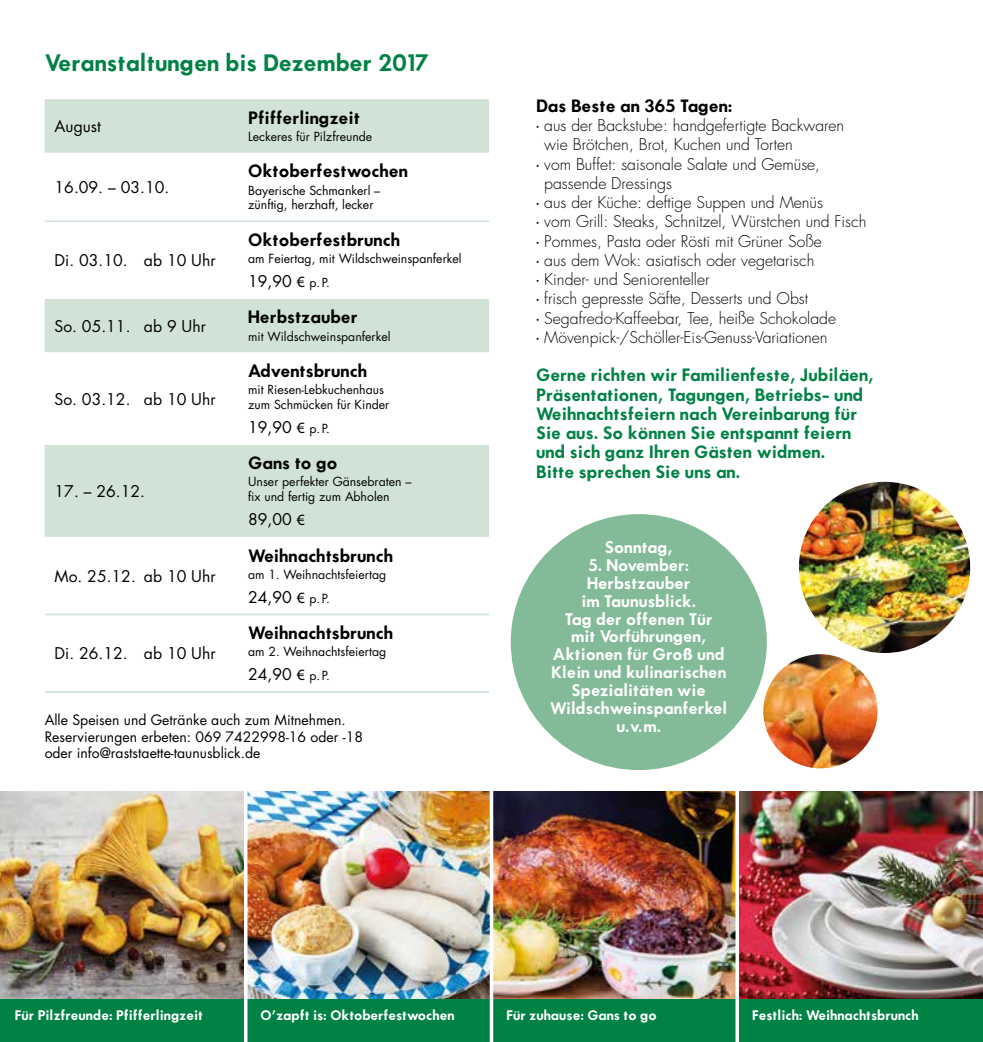
<style>
.page{position:relative;width:983px;height:1042px;background:#fff}
.page>*{position:absolute;margin:0;border:0;box-sizing:border-box;transform-origin:0 0}
.t1{font:600 21px "Futura";color:#008244}
.t2{font:300 15.75px "Futura";color:#000}
.t3{font:600 15.75px/19.2px "Futura";color:#008244}
.t4{font:15.75px "Futura";color:#000}
.t5{font:600 15.75px "Futura";color:#000}
.t6{font:600 14.88px/17.8px "Futura";color:#fff;text-align:center}
.t7{font:14px/16.8px "Futura";color:#000}
.t8{font:12.25px/14.7px "Futura";color:#000}
.t9{font:600 12.25px "Futura";color:#fff}
.s1{font-family:"Myriad Pro"}
.s2{font-size:12.25px}
.s3{font-family:"Myriad Pro";font-weight:400}
</style>
<div class="page">
<img style="left:0;top:791px;width:244px;height:209px">
<img style="left:247px;top:791px;width:242px;height:209px">
<img style="left:763px;top:654px;width:114px;height:114px;border-radius:57px">
<div style="left:509px;top:512px;width:259px;height:260px;background:#83ba98;border-radius:50%"></div>
<img style="left:796px;top:480px;width:175px;height:175px;border-radius:87px">
<div style="left:795px;top:478px;width:178px;height:179px;border:4px solid #fff;border-radius:50%"></div>
<img style="left:493px;top:791px;width:242px;height:209px">
<div style="left:45px;top:99px;width:444px;height:438px;background:#d1e3d6"></div>
<svg style="left:45px;top:153px;width:444px;height:292px"></svg>
<hr style="left:45px;top:691px;width:99px;height:2px;background:#d1e3d6">
<hr style="left:144px;top:691px;width:94px;height:2px;background:#d1e3d6">
<hr style="left:238px;top:691px;width:251px;height:2px;background:#d1e3d6">
<hr style="left:45px;top:613px;width:99px;height:2px;background:#d1e3d6">
<hr style="left:144px;top:613px;width:94px;height:2px;background:#d1e3d6">
<hr style="left:238px;top:613px;width:251px;height:2px;background:#d1e3d6">
<hr style="left:45px;top:220px;width:99px;height:2px;background:#d1e3d6">
<hr style="left:144px;top:220px;width:94px;height:2px;background:#d1e3d6">
<hr style="left:238px;top:220px;width:251px;height:2px;background:#d1e3d6">
<div style="left:246px;top:1000px;width:245px;height:42px;background:#008244"></div>
<div style="left:0;top:1000px;width:246px;height:42px;background:#008244"></div>
<div style="left:491px;top:1000px;width:246px;height:42px;background:#008244"></div>
<img style="left:739px;top:791px;width:243px;height:209px">
<div style="left:737px;top:1000px;width:245px;height:42px;background:#008244"></div>
<hr style="left:244px;top:789px;width:3px;height:253px;background:#fff">
<svg style="left:489px;top:791px;width:4px;height:251px"></svg>
<hr style="left:735px;top:789px;width:3px;height:253px;background:#fff">
<h1 class="t1" style="left:45px;top:48px;width:386px">Veranstaltungen bis Dezember 2017</h1>
<p class="t4" style="left:55px;top:116px;width:48px">August</p>
<p class="t4" style="left:55px;top:177px;width:116px">16.09. − 03.10.</p>
<p class="t4" style="left:55px;top:249px;width:162px">Di. 03.10. ab 10 Uhr</p>
<p class="t4" style="left:55px;top:315px;width:153px">So. 05.11. ab 9 Uhr</p>
<p class="t4" style="left:55px;top:388px;width:162px">So. 03.12. ab 10 Uhr</p>
<p class="t4" style="left:55px;top:480px;width:92px">17. − 26.12.</p>
<p class="t4" style="left:55px;top:565px;width:162px">Mo. 25.12. ab 10 Uhr</p>
<p class="t5" style="left:248px;top:106px;width:113px">Pfifferlingzeit</p>
<p class="t8" style="left:248px;top:129px;width:126px">Leckeres für Pilzfreunde</p>
<p class="t5" style="left:248px;top:160px;width:161px">Oktoberfestwochen</p>
<p class="t8" style="left:248px;top:183px;width:134px">Bayerische Schmankerl – zünftig, herzhaft, lecker</p>
<p class="t5" style="left:248px;top:228px;width:153px">Oktoberfestbrunch</p>
<p class="t8" style="left:248px;top:251px;width:215px">am Feiertag, mit Wildschweinspanferkel</p>
<p class="t4" style="left:248px;top:270px;width:83px">19,90 <span class="s1">€</span> <span class="s2">p.P.</span></p>
<p class="t5" style="left:248px;top:306px;width:111px">Herbstzauber</p>
<p class="t8" style="left:248px;top:328px;width:144px">mit Wildschweinspanferkel</p>
<p class="t5" style="left:248px;top:360px;width:120px">Adventsbrunch</p>
<p class="t8" style="left:248px;top:382px;width:143px">mit Riesen-Lebkuchenhaus zum Schmücken für Kinder</p>
<p class="t4" style="left:248px;top:416px;width:83px">19,90 <span class="s1">€</span> <span class="s2">p.P.</span></p>
<p class="t5" style="left:248px;top:452px;width:91px">Gans to go</p>
<p class="t8" style="left:248px;top:474px;width:165px">Unser perfekter Gänsebraten – fix und fertig zum Abholen</p>
<p class="t4" style="left:248px;top:508px;width:58px">89,00 <span class="s1">€</span></p>
<p class="t5" style="left:248px;top:544px;width:146px">Weihnachtsbrunch</p>
<p class="t8" style="left:248px;top:567px;width:139px">am 1. Weihnachtsfeiertag</p>
<p class="t4" style="left:248px;top:586px;width:83px">24,90 <span class="s1">€</span> <span class="s2">p.P.</span></p>
<p class="t5" style="left:248px;top:622px;width:146px">Weihnachtsbrunch</p>
<p class="t8" style="left:248px;top:644px;width:139px">am 2. Weihnachtsfeiertag</p>
<p class="t4" style="left:248px;top:663px;width:83px">24,90 <span class="s1">€</span> <span class="s2">p.P.</span></p>
<p class="t7" style="left:45px;top:711px;width:320px">Alle Speisen und Getränke auch zum Mitnehmen.<br>Reservierungen erbeten: 069 7422998-16 oder -18 oder info@raststaette-taunusblick.de</p>
<p class="t4" style="left:55px;top:643px;width:162px">Di. 26.12. ab 10 Uhr</p>
<p class="t5" style="left:536px;top:95px;width:198px">Das Beste an 365 Tagen:</p>
<p class="t2" style="left:536px;top:115px;width:309px"><span class="s3">·</span> aus der Backstube: handgefertigte Backwaren</p>
<p class="t2" style="left:544px;top:135px;width:250px">wie Brötchen, Brot, Kuchen und Torten</p>
<p class="t2" style="left:536px;top:154px;width:285px"><span class="s3">·</span> vom Buffet: saisonale Salate und Gemüse,</p>
<p class="t2" style="left:544px;top:173px;width:129px">passende Dressings</p>
<p class="t2" style="left:536px;top:192px;width:288px"><span class="s3">·</span> aus der Küche: deftige Suppen und Menüs</p>
<p class="t2" style="left:536px;top:212px;width:331px"><span class="s3">·</span> vom Grill: Steaks, Schnitzel, Würstchen und Fisch</p>
<p class="t2" style="left:536px;top:231px;width:287px"><span class="s3">·</span> Pommes, Pasta oder Rösti mit Grüner Soße</p>
<p class="t2" style="left:536px;top:250px;width:279px"><span class="s3">·</span> aus dem Wok: asiatisch oder vegetarisch</p>
<p class="t2" style="left:536px;top:269px;width:175px"><span class="s3">·</span> Kinder- und Seniorenteller</p>
<p class="t2" style="left:536px;top:288px;width:273px"><span class="s3">·</span> frisch gepresste Säfte, Desserts und Obst</p>
<p class="t2" style="left:536px;top:308px;width:301px"><span class="s3">·</span> Segafredo-Kaffeebar, Tee, heiße Schokolade</p>
<p class="t2" style="left:536px;top:327px;width:293px"><span class="s3">·</span> Mövenpick-/Schöller-Eis-Genuss-Variationen</p>
<p class="t3" style="left:536px;top:365px;width:339px">Gerne richten wir Familienfeste, Jubiläen, Präsentationen, Tagungen, Betriebs- und Weihnachtsfeiern nach Vereinbarung für Sie aus. So können Sie entspannt feiern und sich ganz Ihren Gästen widmen.<br>Bitte sprechen Sie uns an.</p>
<p class="t6" style="left:604px;top:538px;width:69px">Sonntag,</p>
<p class="t6" style="left:550px;top:556px;width:178px">5. November:<br>Herbstzauber<br>im Taunusblick.<br>Tag der offenen Tür<br>mit Vorführungen,<br>Aktionen für Groß und<br>Klein und kulinarischen<br>Spezialitäten wie<br>Wildschweinspanferkel u.v. m.</p>
<p class="t9" style="left:15px;top:1006px;width:190px">Für Pilzfreunde: Pfifferlingzeit</p>
<p class="t9" style="left:260px;top:1006px;width:195px">O’zapft is: Oktoberfestwochen</p>
<p class="t9" style="left:506px;top:1006px;width:152px">Für zuhause: Gans to go</p>
<p class="t9" style="left:752px;top:1006px;width:168px">Festlich: Weihnachtsbrunch</p>
</div>
